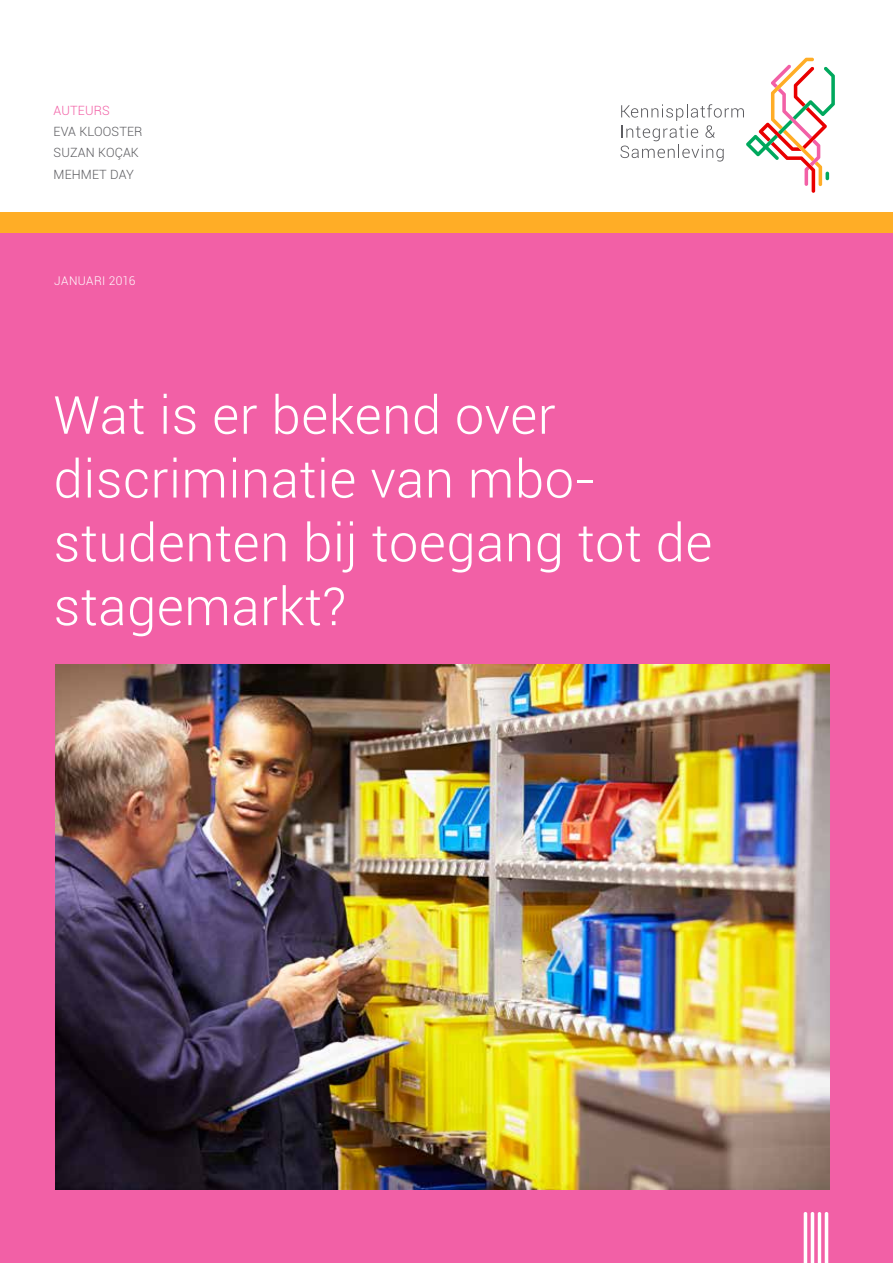
<style>
.page{position:relative;width:893px;height:1263px;background:#fff}
.page>*{position:absolute;margin:0;border:0;box-sizing:border-box;transform-origin:0 0}
.t1{font:300 52.5px/63.8px "Roboto";letter-spacing:.01em;color:#fff}
.t2{font:300 12.75px/21.3px "Roboto";letter-spacing:.01em;color:#5c5c60}
.t3{font:300 12.75px "Roboto";letter-spacing:.01em;color:#f260a6}
.t4{font:300 12px "Roboto";letter-spacing:.025em;color:#fff}
</style>
<div class="page">
<svg style="left:620px;top:58px;width:215px;height:135px"></svg>
<div style="left:0;top:213px;width:893px;height:21px;background:#ffad26"></div>
<div style="left:0;top:234px;width:893px;height:1029px;background:#f260a6"></div>
<svg style="left:804px;top:1212px;width:24px;height:51px"></svg>
<img style="left:55px;top:664px;width:774px;height:525px">
<p class="t3" style="left:54px;top:101px;width:58px">AUTEURS</p>
<p class="t2" style="left:54px;top:120px;width:90px">EVA KLOOSTER<br>SUZAN KOÇAK<br>MEHMET DAY</p>
<p class="t4" style="left:54px;top:272px;width:83px">JANUARI 2016</p>
<p class="t1" style="left:54px;top:381px;width:660px">Wat is er bekend over discriminatie van mbo&shy;studenten bij toegang tot de stagemarkt?</p>
</div>
